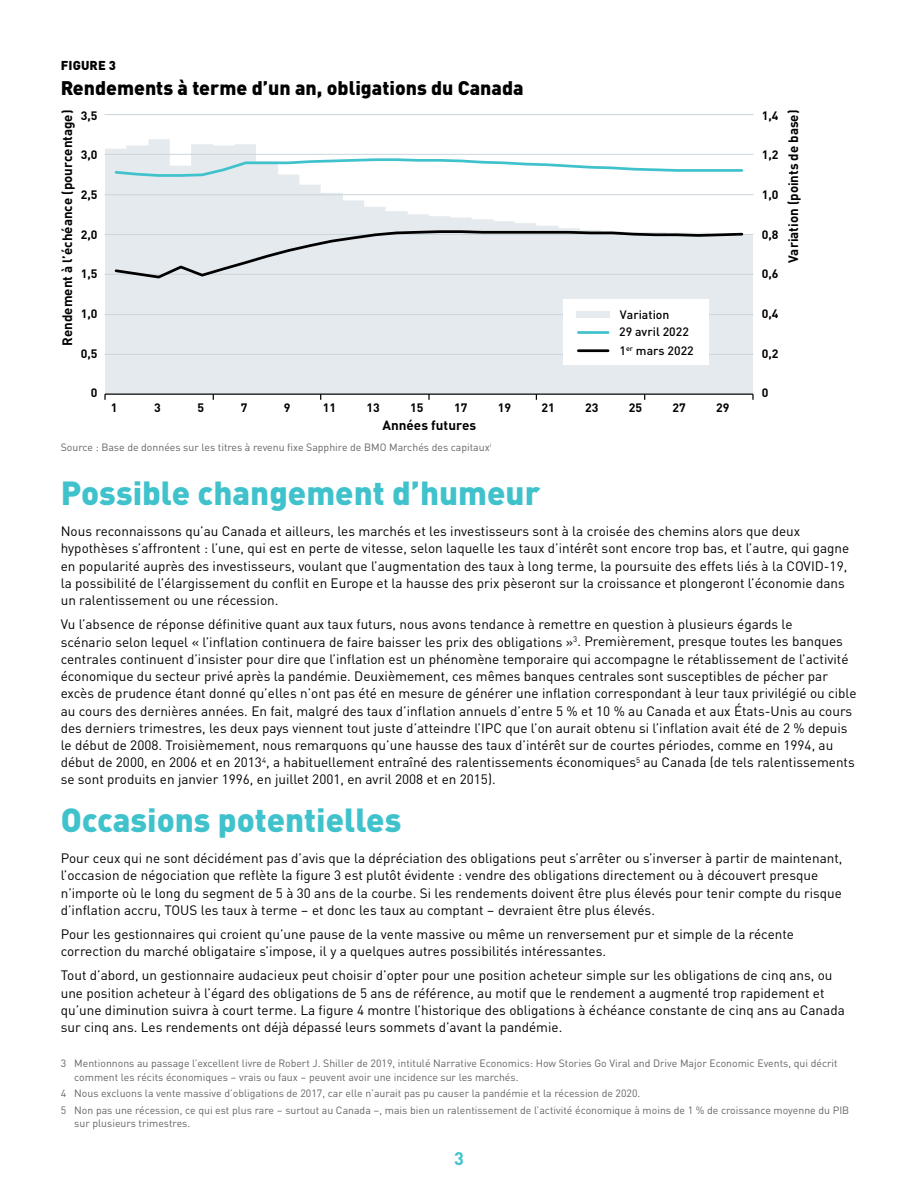
<style>
.page{position:relative;width:918px;height:1188px;background:#fff}
.page>*{position:absolute;margin:0;border:0;box-sizing:border-box;transform-origin:0 0}
.t1{font:900 33px "DIN Pro";color:#40c2cc}
.t2{font:900 19.5px "DIN Pro";color:#000}
.t3{font:700 18px "DIN Pro";color:#40c2cc}
.t4{font:13.5px/17.2px "DIN Pro";color:#000}
.t5{font:700 13.5px "DIN Pro";color:#000}
.t6{font:700 13.35px "DIN Pro";color:#000}
.t7{font:900 12.75px "DIN Pro";letter-spacing:.01em;color:#000}
.t8{font:700 12.15px "DIN Pro";color:#000}
.t9{font:500 12.15px/18.1px "DIN Pro";color:#000}
.t10{font:10.5px/13.5px "DIN Pro";color:#636466}
</style>
<div class="page">
<hr style="left:105px;top:114px;width:648px;height:1px;background:#cad6dd">
<svg style="left:105px;top:139px;width:648px;height:255px;fill:#e4eaed"></svg>
<hr style="left:105px;top:394px;width:648px;height:1px;background:#000">
<svg style="left:104px;top:394px;width:2px;height:6px"></svg>
<svg style="left:428px;top:394px;width:2px;height:6px"></svg>
<svg style="left:752px;top:394px;width:2px;height:6px"></svg>
<svg style="left:113px;top:157px;width:632px;height:21px"></svg>
<svg style="left:113px;top:229px;width:632px;height:51px;background:#d7dddf"></svg>
<div style="left:563px;top:299px;width:146px;height:66px;background:#fff"></div>
<div style="left:576px;top:311px;width:34px;height:7px;background:#e4eaed"></div>
<hr style="left:578px;top:331px;width:30px;height:3px;background:#40c2cc">
<hr style="left:578px;top:349px;width:30px;height:3px;background:#000">
<p class="t7" style="left:61px;top:56px;width:57px">FIGURE 3</p>
<h2 class="t2" style="left:61px;top:73px;width:464px">Rendements à terme d’un an, obligations du Canada</h2>
<p class="t5" style="left:57px;top:346px;width:237px;rotate:-90deg">Rendement à l’échéance (pourcentage)</p>
<p class="t8" style="left:81px;top:106px;width:18px">3,5</p>
<p class="t8" style="left:81px;top:145px;width:18px">3,0</p>
<p class="t8" style="left:81px;top:185px;width:18px">2,5</p>
<p class="t8" style="left:81px;top:225px;width:18px">2,0</p>
<p class="t8" style="left:81px;top:264px;width:18px">1,5</p>
<p class="t8" style="left:81px;top:304px;width:18px">1,0</p>
<p class="t8" style="left:81px;top:344px;width:18px">0,5</p>
<p class="t8" style="left:91px;top:383px;width:8px">0</p>
<p class="t9" style="left:619px;top:304px;width:76px">Variation<br>29 avril 2022<br>1<sup>er</sup> mars 2022</p>
<p class="t8" style="left:111px;top:398px;width:8px">1</p>
<p class="t8" style="left:154px;top:398px;width:8px">3</p>
<p class="t8" style="left:197px;top:398px;width:8px">5</p>
<p class="t8" style="left:241px;top:398px;width:8px">7</p>
<p class="t8" style="left:284px;top:398px;width:8px">9</p>
<p class="t8" style="left:323px;top:398px;width:15px">11</p>
<p class="t8" style="left:367px;top:398px;width:15px">13</p>
<p class="t8" style="left:410px;top:398px;width:15px">15</p>
<p class="t8" style="left:454px;top:398px;width:15px">17</p>
<p class="t8" style="left:498px;top:398px;width:15px">19</p>
<p class="t8" style="left:541px;top:398px;width:15px">21</p>
<p class="t8" style="left:585px;top:398px;width:15px">23</p>
<p class="t8" style="left:629px;top:398px;width:15px">25</p>
<p class="t8" style="left:673px;top:398px;width:15px">27</p>
<p class="t8" style="left:716px;top:398px;width:15px">29</p>
<p class="t6" style="left:383px;top:415px;width:95px">Années futures</p>
<p class="t8" style="left:762px;top:106px;width:18px">1,4</p>
<p class="t8" style="left:762px;top:145px;width:18px">1,2</p>
<p class="t8" style="left:762px;top:185px;width:18px">1,0</p>
<p class="t8" style="left:762px;top:225px;width:18px">0,8</p>
<p class="t8" style="left:762px;top:264px;width:18px">0,6</p>
<p class="t5" style="left:783px;top:263px;width:155px;rotate:-90deg">Variation (points de base)</p>
<p class="t8" style="left:762px;top:304px;width:18px">0,4</p>
<p class="t8" style="left:762px;top:344px;width:18px">0,2</p>
<p class="t8" style="left:762px;top:383px;width:8px">0</p>
<p class="t10" style="left:61px;top:440px;width:432px">Source : Base de données sur les titres à revenu fixe Sapphire de BMO Marchés des capitaux<sup>i</sup></p>
<h1 class="t1" style="left:61px;top:467px;width:481px">Possible changement d’humeur</h1>
<p class="t4" style="left:61px;top:522px;width:790px">Nous reconnaissons qu’au Canada et ailleurs, les marchés et les investisseurs sont à la croisée des chemins alors que deux hypothèses s’affrontent : l’une, qui est en perte de vitesse, selon laquelle les taux d’intérêt sont encore trop bas, et l’autre, qui gagne en popularité auprès des investisseurs, voulant que l’augmentation des taux à long terme, la poursuite des effets liés à la COVID-19, la possibilité de l’élargissement du conflit en Europe et la hausse des prix pèseront sur la croissance et plongeront l’économie dans un ralentissement ou une récession.</p>
<p class="t4" style="left:61px;top:615px;width:797px">Vu l’absence de réponse définitive quant aux taux futurs, nous avons tendance à remettre en question à plusieurs égards le<br>scénario selon lequel « l’inflation continuera de faire baisser les prix des obligations »<sup>3</sup>. Premièrement, presque toutes les banques centrales continuent d’insister pour dire que l’inflation est un phénomène temporaire qui accompagne le rétablissement de l’activité économique du secteur privé après la pandémie. Deuxièmement, ces mêmes banques centrales sont susceptibles de pécher par excès de prudence étant donné qu’elles n’ont pas été en mesure de générer une inflation correspondant à leur taux privilégié ou cible au cours des dernières années. En fait, malgré des taux d’inflation annuels d’entre 5 % et 10 % au Canada et aux États-Unis au cours des derniers trimestres, les deux pays viennent tout juste d’atteindre l’IPC que l’on aurait obtenu si l’inflation avait été de 2 % depuis le début de 2008. Troisièmement, nous remarquons qu’une hausse des taux d’intérêt sur de courtes périodes, comme en 1994, au début de 2000, en 2006 et en 2013<sup>4</sup>, a habituellement entraîné des ralentissements économiques<sup>5</sup> au Canada (de tels ralentissements se sont produits en janvier 1996, en juillet 2001, en avril 2008 et en 2015).</p>
<h1 class="t1" style="left:61px;top:794px;width:342px">Occasions potentielles</h1>
<p class="t4" style="left:61px;top:849px;width:783px">Pour ceux qui ne sont décidément pas d’avis que la dépréciation des obligations peut s’arrêter ou s’inverser à partir de maintenant, l’occasion de négociation que reflète la figure 3 est plutôt évidente : vendre des obligations directement ou à découvert presque n’importe où le long du segment de 5 à 30 ans de la courbe. Si les rendements doivent être plus élevés pour tenir compte du risque d’inflation accru, TOUS les taux à terme – et donc les taux au comptant – devraient être plus élevés.</p>
<p class="t4" style="left:61px;top:925px;width:735px">Pour les gestionnaires qui croient qu’une pause de la vente massive ou même un renversement pur et simple de la récente correction du marché obligataire s’impose, il y a quelques autres possibilités intéressantes.</p>
<p class="t4" style="left:61px;top:966px;width:786px">Tout d’abord, un gestionnaire audacieux peut choisir d’opter pour une position acheteur simple sur les obligations de cinq ans, ou une position acheteur à l’égard des obligations de 5 ans de référence, au motif que le rendement a augmenté trop rapidement et qu’une diminution suivra à court terme. La figure 4 montre l’historique des obligations à échéance constante de cinq ans au Canada sur cinq ans. Les rendements ont déjà dépassé leurs sommets d’avant la pandémie.</p>
<p class="t10" style="left:74px;top:1056px;width:765px;text-indent:-14px">3 Mentionnons au passage l’excellent livre de Robert J. Shiller de 2019, intitulé Narrative Economics: How Stories Go Viral and Drive Major Economic Events, qui décrit comment les récits économiques – vrais ou faux – peuvent avoir une incidence sur les marchés.</p>
<p class="t10" style="left:61px;top:1085px;width:790px;line-height:16.5px">4 Nous excluons la vente massive d’obligations de 2017, car elle n’aurait pas pu causer la pandémie et la récession de 2020.<br>5 Non pas une récession, ce qui est plus rare – surtout au Canada –, mais bien un ralentissement de l’activité économique à moins de 1 % de croissance moyenne du PIB</p>
<p class="t10" style="left:74px;top:1116px;width:118px">sur plusieurs trimestres.</p>
<h3 class="t3" style="left:454px;top:1144px;width:11px">3</h3>
</div>
